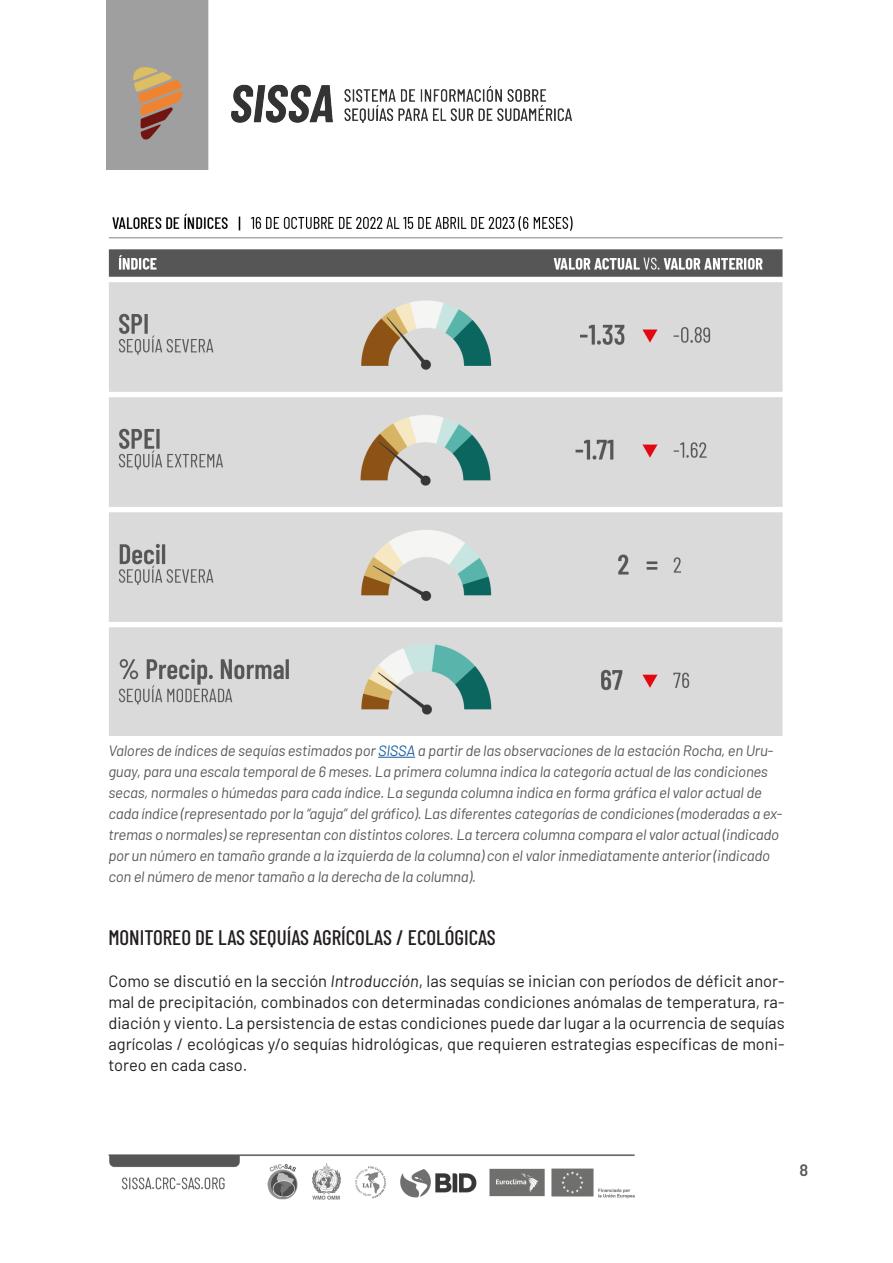
<style>
.page{position:relative;width:893px;height:1263px;background:#fff}
.page>*{position:absolute;margin:0;border:0;box-sizing:border-box;transform-origin:0 0}
.SUBTIT{font:500 21px "Barlow Condensed";color:#231f20}
.TXT_1{font:16.5px/21px "Barlow";color:#231f20;text-align:justify}
.t1{font:600 16.5px "Barlow";color:#57585a}
.FUENTE{font:italic 15px/21px "Barlow";letter-spacing:-.015em;color:#595959}
.s1{color:#175d9e}
.s2{font-style:italic}
</style>
<div class="page">
<img style="left:106px;top:0;width:466px;height:170px">
<img style="left:108px;top:1154px;width:527px;height:46px">
<hr style="left:378px;top:757px;width:37px;height:1px;background:#175d9e">
<img style="left:108px;top:213px;width:675px;height:523px">
<p class="FUENTE" style="left:108px;top:739px;width:675px">Valores de índices de sequías estimados por <span class="s1">SISSA</span> a partir de las observaciones de la estación Rocha, en Uru&shy;guay, para una escala temporal de 6 meses. La primera columna indica la categoría actual de las condiciones secas, normales o húmedas para cada índice. La segunda columna indica en forma gráfica el valor actual de cada índice (representado por la “aguja” del gráfico). Las diferentes categorías de condiciones (moderadas a ex&shy;tremas o normales) se representan con distintos colores. La tercera columna compara el valor actual (indicado por un número en tamaño grande a la izquierda de la columna) con el valor inmediatamente anterior (indicado con el número de menor tamaño a la derecha de la columna).</p>
<p class="SUBTIT" style="left:108px;top:922px;width:389px">MONITOREO DE LAS SEQUÍAS AGRÍCOLAS / ECOLÓGICAS</p>
<p class="TXT_1" style="left:108px;top:969px;width:678px">Como se discutió en la sección <span class="s2">Introducción</span>, las sequías se inician con períodos de déficit anor&shy;mal de precipitación, combinados con determinadas condiciones anómalas de temperatura, ra&shy;diación y viento. La persistencia de estas condiciones puede dar lugar a la ocurrencia de sequías agrícolas / ecológicas y/o sequías hidrológicas, que requieren estrategias específicas de moni&shy;toreo en cada caso.</p>
<p class="t1" style="left:799px;top:1158px;width:10px">8</p>
</div>
